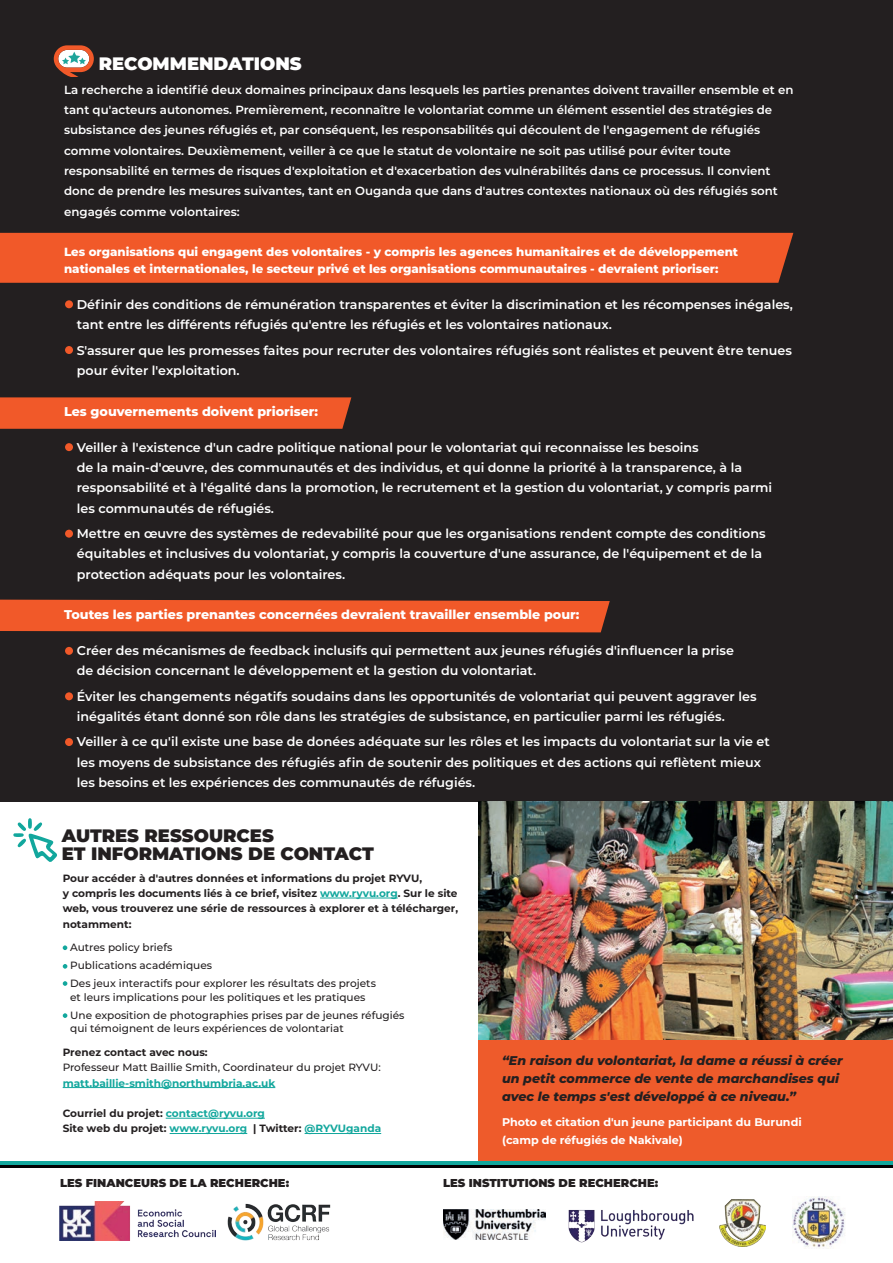
<style>
.page{position:relative;width:893px;height:1263px;background:#fff}
.page>*{position:absolute;margin:0;border:0;box-sizing:border-box;transform-origin:0 0}
.t1{font:900 18px/18px "Montserrat";color:#231f20}
.t2{font:900 18px "Montserrat";color:#fff}
.t3{font:600 12.75px/20.2px "Montserrat";color:#fff}
.t4{font:800 12.75px "Montserrat";color:#fff}
.t5{font:italic 800 12.6px/17.7px "Montserrat";color:#231f20}
.t6{font:600 11.85px/20.2px "Montserrat";color:#fff}
.t7{font:800 11.85px/16.5px "Montserrat";color:#fff}
.t8{font:900 11.4px "Montserrat";color:#231f20}
.t9{font:700 11.1px/18.3px "Montserrat";color:#fff}
.t10{font:500 10.5px/18px "Montserrat";color:#231f20}
.t11{font:700 10.5px/15.3px "Montserrat";color:#231f20}
.t12{font:700 10.5px "Montserrat";color:#12a79d}
.s1{color:#12a79d}
</style>
<div class="page">
<div style="left:0;top:0;width:893px;height:801px;background:#231f20"></div>
<div style="left:0;top:233px;width:793px;height:50px;background:#f15929"></div>
<svg style="left:0;top:397px;width:351px;height:32px;background:#ea5728"></svg>
<div style="left:0;top:600px;width:610px;height:32px;background:#f15929"></div>
<svg style="left:54px;top:45px;width:40px;height:32px"></svg>
<img style="left:478px;top:801px;width:415px;height:239px">
<img style="left:227px;top:1203px;width:104px;height:38px">
<img style="left:60px;top:1201px;width:155px;height:40px">
<img style="left:793px;top:1196px;width:52px;height:52px">
<img style="left:568px;top:1210px;width:126px;height:33px">
<img style="left:444px;top:1209px;width:101px;height:31px">
<img style="left:719px;top:1199px;width:46px;height:47px">
<div style="left:478px;top:1040px;width:415px;height:123px;background:#ee5b2b"></div>
<hr style="left:0;top:1164px;width:893px;height:3px;background:#000001">
<hr style="left:0;top:1161px;width:893px;height:3px;background:#12a79d">
<hr style="left:320px;top:898px;width:78px;height:1px;background:#12a79d">
<hr style="left:63px;top:1087px;width:212px;height:1px;background:#12a79d">
<hr style="left:166px;top:1118px;width:99px;height:1px;background:#12a79d">
<hr style="left:170px;top:1133px;width:77px;height:1px;background:#12a79d">
<hr style="left:305px;top:1133px;width:76px;height:1px;background:#12a79d">
<svg style="left:13px;top:818px;width:44px;height:44px"></svg>
<svg style="left:63px;top:945px;width:4px;height:5px"></svg>
<svg style="left:63px;top:964px;width:4px;height:5px"></svg>
<svg style="left:63px;top:981px;width:4px;height:5px"></svg>
<svg style="left:63px;top:1013px;width:4px;height:5px"></svg>
<div style="left:65px;top:300px;width:8px;height:8px;background:#f15929;border-radius:50%"></div>
<div style="left:65px;top:346px;width:8px;height:8px;background:#f15929;border-radius:50%"></div>
<div style="left:65px;top:443px;width:8px;height:8px;background:#f15929;border-radius:50%"></div>
<div style="left:65px;top:530px;width:8px;height:8px;background:#f15929;border-radius:50%"></div>
<div style="left:65px;top:647px;width:8px;height:8px;background:#f15929;border-radius:50%"></div>
<div style="left:65px;top:692px;width:8px;height:8px;background:#f15929;border-radius:50%"></div>
<div style="left:65px;top:738px;width:8px;height:8px;background:#f15929;border-radius:50%"></div>
<h1 class="t2" style="left:99px;top:50px;width:205px">RECOMMENDATIONS</h1>
<p class="t6" style="left:64px;top:79px;width:731px">La recherche a identifié deux domaines principaux dans lesquels les parties prenantes doivent travailler ensemble et en tant qu'acteurs autonomes. Premièrement, reconnaître le volontariat comme un élément essentiel des stratégies de subsistance des jeunes réfugiés et, par conséquent, les responsabilités qui découlent de l'engagement de réfugiés comme volontaires. Deuxièmement, veiller à ce que le statut de volontaire ne soit pas utilisé pour éviter toute responsabilité en termes de risques d'exploitation et d'exacerbation des vulnérabilités dans ce processus. Il convient donc de prendre les mesures suivantes, tant en Ouganda que dans d'autres contextes nationaux où des réfugiés sont engagés comme volontaires:</p>
<p class="t7" style="left:64px;top:243px;width:676px">Les organisations qui engagent des volontaires - y compris les agences humanitaires et de développement nationales et internationales, le secteur privé et les organisations communautaires - devraient prioriser:</p>
<p class="t3" style="left:77px;top:294px;width:718px">Définir des conditions de rémunération transparentes et éviter la discrimination et les récompenses inégales, tant entre les différents réfugiés qu'entre les réfugiés et les volontaires nationaux.</p>
<p class="t3" style="left:77px;top:339px;width:717px">S'assurer que les promesses faites pour recruter des volontaires réfugiés sont réalistes et peuvent être tenues pour éviter l'exploitation.</p>
<p class="t4" style="left:64px;top:402px;width:256px">Les gouvernements doivent prioriser:</p>
<p class="t3" style="left:77px;top:436px;width:697px">Veiller à l'existence d'un cadre politique national pour le volontariat qui reconnaisse les besoins<br>de la main-d'œuvre, des communautés et des individus, et qui donne la priorité à la transparence, à la responsabilité et à l'égalité dans la promotion, le recrutement et la gestion du volontariat, y compris parmi les communautés de réfugiés.</p>
<p class="t3" style="left:77px;top:523px;width:690px">Mettre en œuvre des systèmes de redevabilité pour que les organisations rendent compte des conditions équitables et inclusives du volontariat, y compris la couverture d'une assurance, de l'équipement et de la protection adéquats pour les volontaires.</p>
<p class="t4" style="left:64px;top:605px;width:517px">Toutes les parties prenantes concernées devraient travailler ensemble pour:</p>
<p class="t3" style="left:77px;top:640px;width:659px">Créer des mécanismes de feedback inclusifs qui permettent aux jeunes réfugiés d'influencer la prise de décision concernant le développement et la gestion du volontariat.</p>
<p class="t3" style="left:77px;top:685px;width:681px">Éviter les changements négatifs soudains dans les opportunités de volontariat qui peuvent aggraver les inégalités étant donné son rôle dans les stratégies de subsistance, en particulier parmi les réfugiés.</p>
<p class="t3" style="left:77px;top:731px;width:695px">Veiller à ce qu'il existe une base de donées adéquate sur les rôles et les impacts du volontariat sur la vie et les moyens de subsistance des réfugiés afin de soutenir des politiques et des actions qui reflètent mieux les besoins et les expériences des communautés de réfugiés.</p>
<h1 class="t1" style="left:62px;top:826px;width:314px">AUTRES RESSOURCES<br>ET INFORMATIONS DE CONTACT</h1>
<p class="t11" style="left:63px;top:870px;width:397px">Pour accéder à d'autres données et informations du projet RYVU,<br>y compris les documents liés à ce brief, visitez <span class="s1">www.ryvu.org</span>. Sur le site web, vous trouverez une série de ressources à explorer et à télécharger, notamment:</p>
<p class="t10" style="left:70px;top:938px;width:307px">Autres policy briefs<br>Publications académiques<br>Des jeux interactifs pour explorer les résultats des projets</p>
<p class="t10" style="left:70px;top:987px;width:336px">et leurs implications pour les politiques et les pratiques<br>Une exposition de photographies prises par de jeunes réfugiés</p>
<p class="t10" style="left:70px;top:1019px;width:275px">qui témoignent de leurs expériences de volontariat</p>
<p class="t11" style="left:63px;top:1044px;width:147px">Prenez contact avec nous:</p>
<p class="t10" style="left:63px;top:1058px;width:320px">Professeur Matt Baillie Smith, Coordinateur du projet RYVU:</p>
<p class="t12" style="left:63px;top:1075px;width:214px">matt.baillie-smith@northumbria.ac.uk</p>
<p class="t11" style="left:63px;top:1105px;width:320px">Courriel du projet: <span class="s1">contact@ryvu.org<br></span>Site web du projet: <span class="s1">www.ryvu.org</span> | Twitter: <span class="s1">@RYVUganda</span></p>
<p class="t5" style="left:502px;top:1051px;width:342px">“En raison du volontariat, la dame a réussi à créer un petit commerce de vente de marchandises qui avec le temps s'est développé à ce niveau.”</p>
<p class="t9" style="left:502px;top:1112px;width:301px">Photo et citation d'un jeune participant du Burundi (camp de réfugiés de Nakivale)</p>
<p class="t8" style="left:60px;top:1174px;width:230px">LES FINANCEURS DE LA RECHERCHE:</p>
<p class="t8" style="left:443px;top:1174px;width:217px">LES INSTITUTIONS DE RECHERCHE:</p>
</div>
